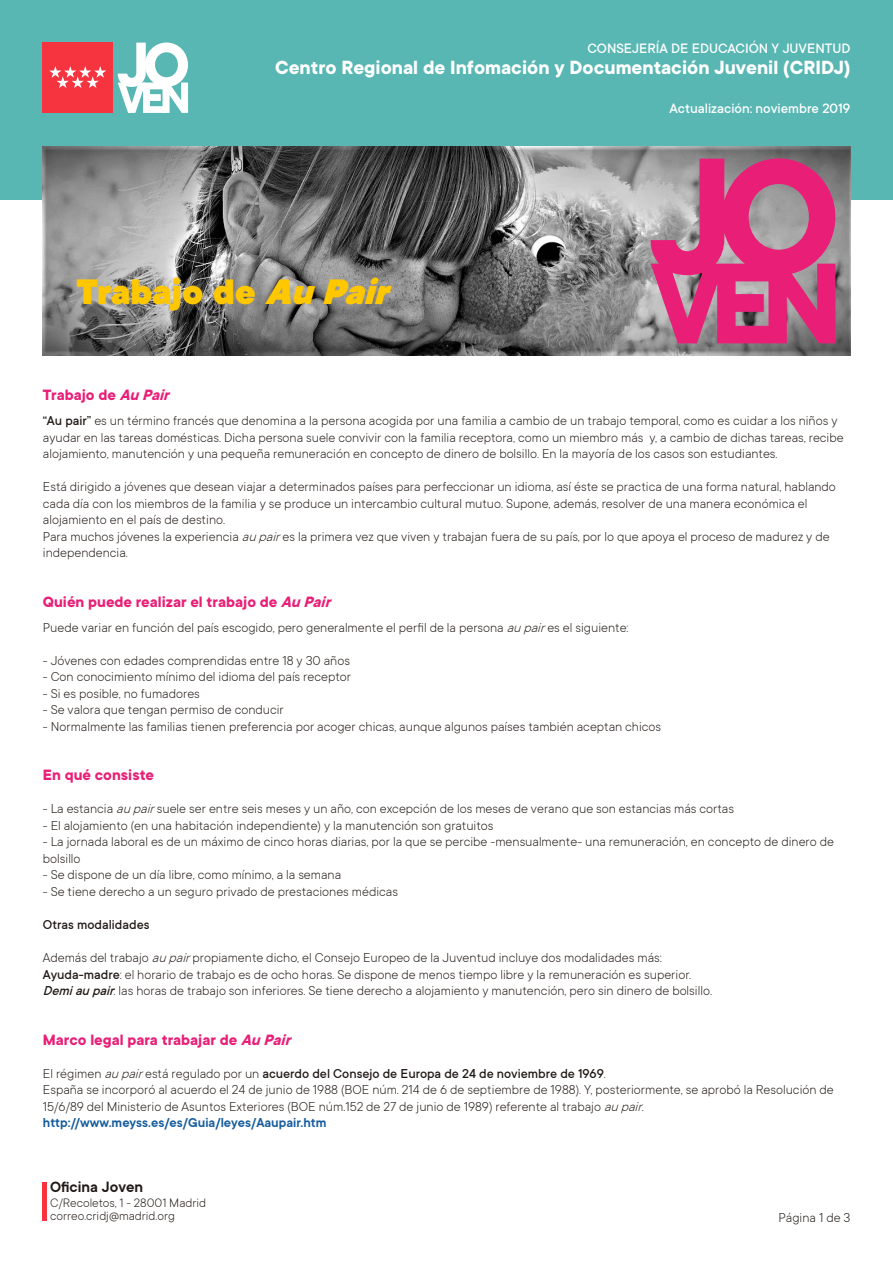
<style>
.page{position:relative;width:893px;height:1263px;background:#fff}
.page>*{position:absolute;margin:0;border:0;box-sizing:border-box;transform-origin:0 0}
.t1{font:900 39px "TT Commons";color:#ffc700}
.t2{font:700 21px "TT Commons";color:#fff}
.Estilo_de_párrafo_1{font:700 16.5px "TT Commons";color:#e91f77}
.t3{font:600 16.5px "TT Commons";color:#211915}
.t4{font:500 15px "TT Commons";color:#fff}
.Estilo_de_párrafo_1-2{font:300 14.25px/16.5px "TT Commons";color:#211915}
.Estilo_de_párrafo_1-3{font:500 14.25px "TT Commons";color:#211915}
.Estilo_de_párrafo_1-4{font:600 14.25px "TT Commons";color:#175d9e}
.t5{font:300 13.5px/13.5px "TT Commons";color:#211915}
.s1{font-style:italic}
.s2{font-weight:500}
.s3{font-weight:500;font-style:italic}
.s4{font-weight:300}
.s5{font-weight:300;font-style:italic}
</style>
<div class="page">
<div style="left:0;top:0;width:893px;height:200px;background:#59b7b3"></div>
<img style="left:43px;top:147px;width:807px;height:208px">
<div style="left:43px;top:43px;width:70px;height:70px;background:#f6343f"></div>
<svg style="left:49px;top:66px;width:57px;height:22px"></svg>
<svg style="left:118px;top:43px;width:70px;height:70px"></svg>
<svg style="left:651px;top:158px;width:184px;height:185px;background:#ca5487"></svg>
<hr style="left:43px;top:1182px;width:4px;height:38px;background:#f6343f">
<p class="t4" style="left:587px;top:40px;width:264px">CONSEJERÍA DE EDUCACIÓN Y JUVENTUD</p>
<h2 class="t2" style="left:275px;top:56px;width:577px">Centro Regional de Infomación y Documentación Juvenil (CRIDJ)</h2>
<p class="t1" style="left:76px;top:270px;width:325px">Trabajo de <span class="s1">AuPair</span></p>
<p class="t4" style="left:669px;top:100px;width:182px">Actualización: noviembre 2019</p>
<p class="Estilo_de_párrafo_1" style="left:43px;top:386px;width:133px">Trabajo de <span class="s1">AuPair</span></p>
<p class="Estilo_de_párrafo_1-2" style="left:43px;top:413px;width:802px"><span class="s2">“Au pair”</span> es un término francés que denomina a la persona acogida por una familia a cambio de un trabajo temporal, como es cuidar a los niños y ayudar en las tareas domésticas. Dicha persona suele convivir con la familia receptora, como un miembro más y, a cambio de dichas tareas, recibe alojamiento, manutención y una pequeña remuneración en concepto de dinero de bolsillo. En la mayoría de los casos son estudiantes.</p>
<p class="Estilo_de_párrafo_1-2" style="left:43px;top:479px;width:794px">Está dirigido a jóvenes que desean viajar a determinados países para perfeccionar un idioma, así éste se practica de una forma natural, hablando cada día con los miembros de la familia y se produce un intercambio cultural mutuo. Supone, además, resolver de una manera económica el alojamiento en el país de destino.</p>
<p class="Estilo_de_párrafo_1-2" style="left:43px;top:528px;width:788px">Para muchos jóvenes la experiencia <span class="s1">aupair</span>es la primera vez que viven y trabajan fuera de su país, por lo que apoya el proceso de madurez y de independencia.</p>
<p class="Estilo_de_párrafo_1" style="left:43px;top:593px;width:294px">Quién puede realizar el trabajo de <span class="s1">AuPair</span></p>
<p class="Estilo_de_párrafo_1-2" style="left:43px;top:619px;width:587px">Puede variar en función del país escogido, pero generalmente el perfil de la persona <span class="s1">aupair</span>es el siguiente:</p>
<p class="Estilo_de_párrafo_1-2" style="left:43px;top:652px;width:309px">- Jóvenes con edades comprendidas entre 18 y 30 años</p>
<p class="Estilo_de_párrafo_1-2" style="left:43px;top:669px;width:310px">- Con conocimiento mínimo del idioma del país receptor</p>
<p class="Estilo_de_párrafo_1-2" style="left:43px;top:685px;width:158px">- Si es posible, no fumadores</p>
<p class="Estilo_de_párrafo_1-2" style="left:43px;top:702px;width:243px">- Se valora que tengan permiso de conducir</p>
<p class="Estilo_de_párrafo_1-2" style="left:43px;top:718px;width:620px">- Normalmente las familias tienen preferencia por acoger chicas, aunque algunos países también aceptan chicos</p>
<p class="Estilo_de_párrafo_1" style="left:43px;top:766px;width:113px">En qué consiste</p>
<p class="Estilo_de_párrafo_1-2" style="left:43px;top:801px;width:693px">- La estancia <span class="s1">aupair</span>suele ser entre seis meses y un año, con excepción de los meses de verano que son estancias más cortas</p>
<p class="Estilo_de_párrafo_1-2" style="left:43px;top:817px;width:452px">- El alojamiento (en una habitación independiente) y la manutención son gratuitos</p>
<p class="Estilo_de_párrafo_1-2" style="left:43px;top:834px;width:793px">- La jornada laboral es de un máximo de cinco horas diarias, por la que se percibe -mensualmente- una remuneración, en concepto de dinero de bolsillo</p>
<p class="Estilo_de_párrafo_1-2" style="left:43px;top:867px;width:300px">- Se dispone de un día libre, como mínimo, a la semana</p>
<p class="Estilo_de_párrafo_1-2" style="left:43px;top:883px;width:357px">- Se tiene derecho a un seguro privado de prestaciones médicas</p>
<p class="Estilo_de_párrafo_1-3" style="left:43px;top:917px;width:108px">Otras modalidades</p>
<p class="Estilo_de_párrafo_1-2" style="left:43px;top:949px;width:620px">Además del trabajo <span class="s1">aupair</span>propiamente dicho, el Consejo Europeo de la Juventud incluye dos modalidades más:</p>
<p class="Estilo_de_párrafo_1-2" style="left:43px;top:966px;width:650px"><span class="s2">Ayuda-madre</span>: el horario de trabajo es de ocho horas. Se dispone de menos tiempo libre y la remuneración es superior.</p>
<p class="Estilo_de_párrafo_1-2" style="left:43px;top:982px;width:671px"><span class="s3">Demiaupair</span>: las horas de trabajo son inferiores. Se tiene derecho a alojamiento y manutención, pero sin dinero de bolsillo.</p>
<p class="Estilo_de_párrafo_1" style="left:43px;top:1030px;width:254px">Marco legal para trabajar de <span class="s1">AuPair</span></p>
<p class="Estilo_de_párrafo_1-3" style="left:43px;top:1065px;width:564px"><span class="s4">El régimen</span> <span class="s5">aupair</span><span class="s4">está regulado por un</span> acuerdo del Consejo de Europa de 24 de noviembre de 1969<span class="s4">.</span></p>
<p class="Estilo_de_párrafo_1-2" style="left:43px;top:1081px;width:792px">España se incorporó al acuerdo el 24 de junio de 1988 (BOE núm. 214 de 6 de septiembre de 1988). Y, posteriormente, se aprobó la Resolución de<br>15/6/89 del Ministerio de Asuntos Exteriores (BOE núm.152 de 27 de junio de 1989) referente al trabajo <span class="s1">aupair</span>.</p>
<p class="Estilo_de_párrafo_1-4" style="left:43px;top:1115px;width:285px">http://www.meyss.es/es/Guia/leyes/Aaupair.htm</p>
<p class="t3" style="left:50px;top:1178px;width:95px">Oficina Joven</p>
<p class="t5" style="left:50px;top:1196px;width:158px">C/Recoletos, 1 - 28001 Madrid correo.cridj@madrid.org</p>
<p class="Estilo_de_párrafo_1-2" style="left:779px;top:1209px;width:73px">Página 1 de 3</p>
</div>
